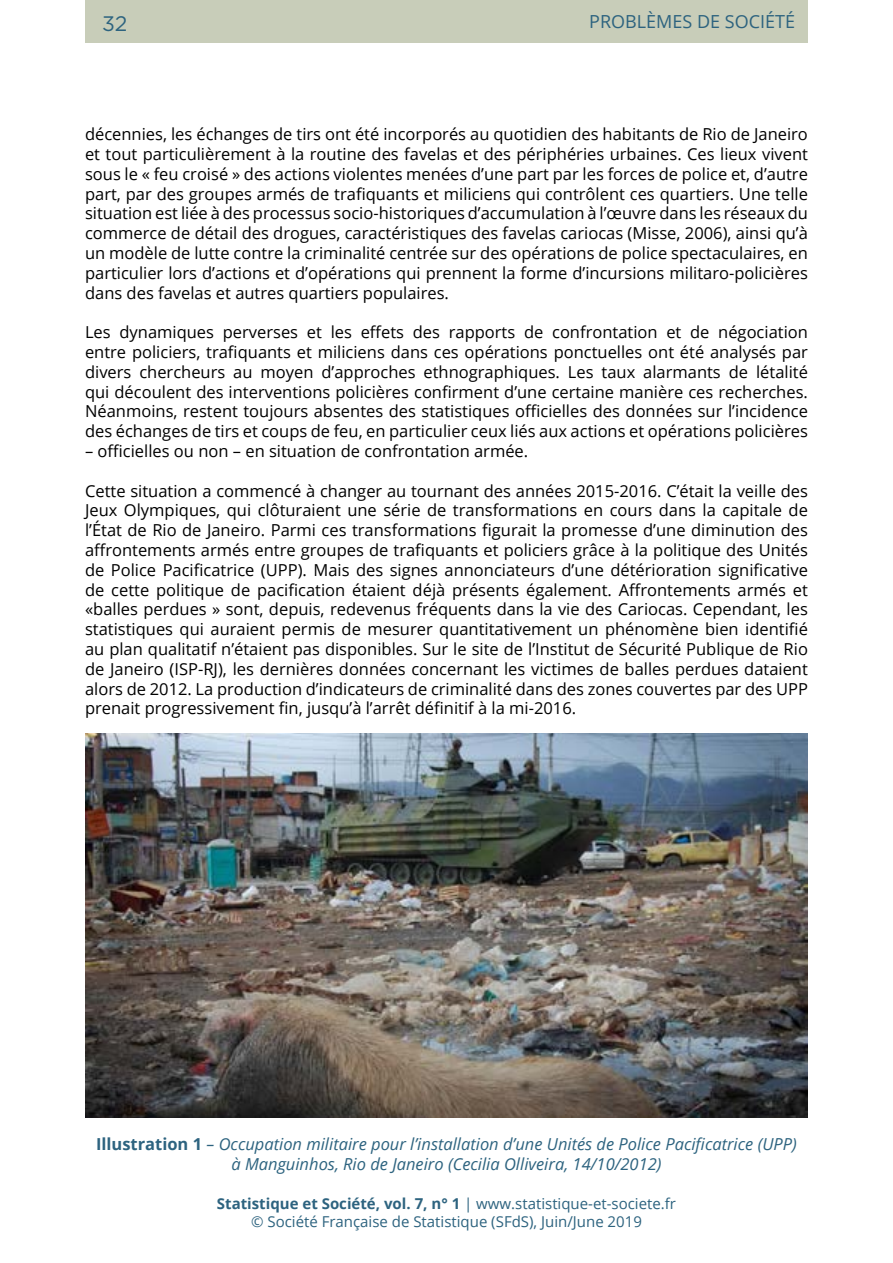
<style>
.page{position:relative;width:893px;height:1263px;background:#fff}
.page>*{position:absolute;margin:0;border:0;box-sizing:border-box;transform-origin:0 0}
.t1{font:21px "Gotham";color:#2d637f}
.t2{font:18px "Open Sans";color:#2d637f}
.t3{font:16.5px/19.8px "Open Sans";color:#000;text-align:justify}
.t4{font:italic 16.5px/19.8px "Open Sans";color:#2d637f;text-align:center}
.t5{font:15px/18px "Open Sans";color:#2d637f;text-align:center}
.s1{font-weight:700;font-style:normal}
.s2{font-weight:700}
</style>
<div class="page">
<div style="left:85px;top:0;width:723px;height:43px;background:#c8cdb9"></div>
<img style="left:85px;top:733px;width:723px;height:384px">
<p class="t1" style="left:102px;top:11px;width:27px">32</p>
<p class="t2" style="left:589px;top:10px;width:207px">PROBLÈMES DE SOCIÉTÉ</p>
<p class="t3" style="left:85px;top:124px;width:724px">décennies, les échanges de tirs ont été incorporés au quotidien des habitants de Rio de Janeiro et tout particulièrement à la routine des favelas et des périphéries urbaines. Ces lieux vivent sous le « feu croisé » des actions violentes menées d’une part par les forces de police et, d’autre part, par des groupes armés de trafiquants et miliciens qui contrôlent ces quartiers. Une telle situation est liée à des processus socio-historiques d’accumulation à l’œuvre dans les réseaux du commerce de détail des drogues, caractéristiques des favelas cariocas (Misse, 2006), ainsi qu’à un modèle de lutte contre la criminalité centrée sur des opérations de police spectaculaires, en particulier lors d’actions et d’opérations qui prennent la forme d’incursions militaro-policières dans des favelas et autres quartiers populaires.</p>
<p class="t3" style="left:85px;top:322px;width:724px">Les dynamiques perverses et les effets des rapports de confrontation et de négociation entre policiers, trafiquants et miliciens dans ces opérations ponctuelles ont été analysés par divers chercheurs au moyen d’approches ethnographiques. Les taux alarmants de létalité qui découlent des interventions policières confirment d’une certaine manière ces recherches.<br>Néanmoins, restent toujours absentes des statistiques officielles des données sur l’incidence des échanges de tirs et coups de feu, en particulier ceux liés aux actions et opérations policières</p>
<p class="t3" style="left:85px;top:441px;width:445px">– officielles ou non – en situation de confrontation armée.</p>
<p class="t3" style="left:85px;top:480px;width:724px">Cette situation a commencé à changer au tournant des années 2015-2016. C’était la veille des Jeux Olympiques, qui clôturaient une série de transformations en cours dans la capitale de l’État de Rio de Janeiro. Parmi ces transformations figurait la promesse d’une diminution des affrontements armés entre groupes de trafiquants et policiers grâce à la politique des Unités de Police Pacificatrice (UPP). Mais des signes annonciateurs d’une détérioration significative de cette politique de pacification étaient déjà présents également. Affrontements armés et «balles perdues » sont, depuis, redevenus fréquents dans la vie des Cariocas. Cependant, les statistiques qui auraient permis de mesurer quantitativement un phénomène bien identifié au plan qualitatif n’étaient pas disponibles. Sur le site de l’Institut de Sécurité Publique de Rio de Janeiro (ISP-RJ), les dernières données concernant les victimes de balles perdues dataient alors de 2012. La production d’indicateurs de criminalité dans des zones couvertes par des UPP prenait progressivement fin, jusqu’à l’arrêt définitif à la mi-2016.</p>
<p class="t4" style="left:96px;top:1134px;width:702px"><span class="s1">Illustration 1</span> – Occupation militaire pour l’installation d’une Unités de Police Pacificatrice (UPP) à Manguinhos, Rio de Janeiro (Cecilia Olliveira, 14/10/2012)</p>
<p class="t5" style="left:217px;top:1194px;width:461px"><span class="s2">Statistique et Société, vol. 7, n° 1</span> | www.statistique-et-societe.fr © Société Française de Statistique (SFdS), Juin/June 2019</p>
</div>
